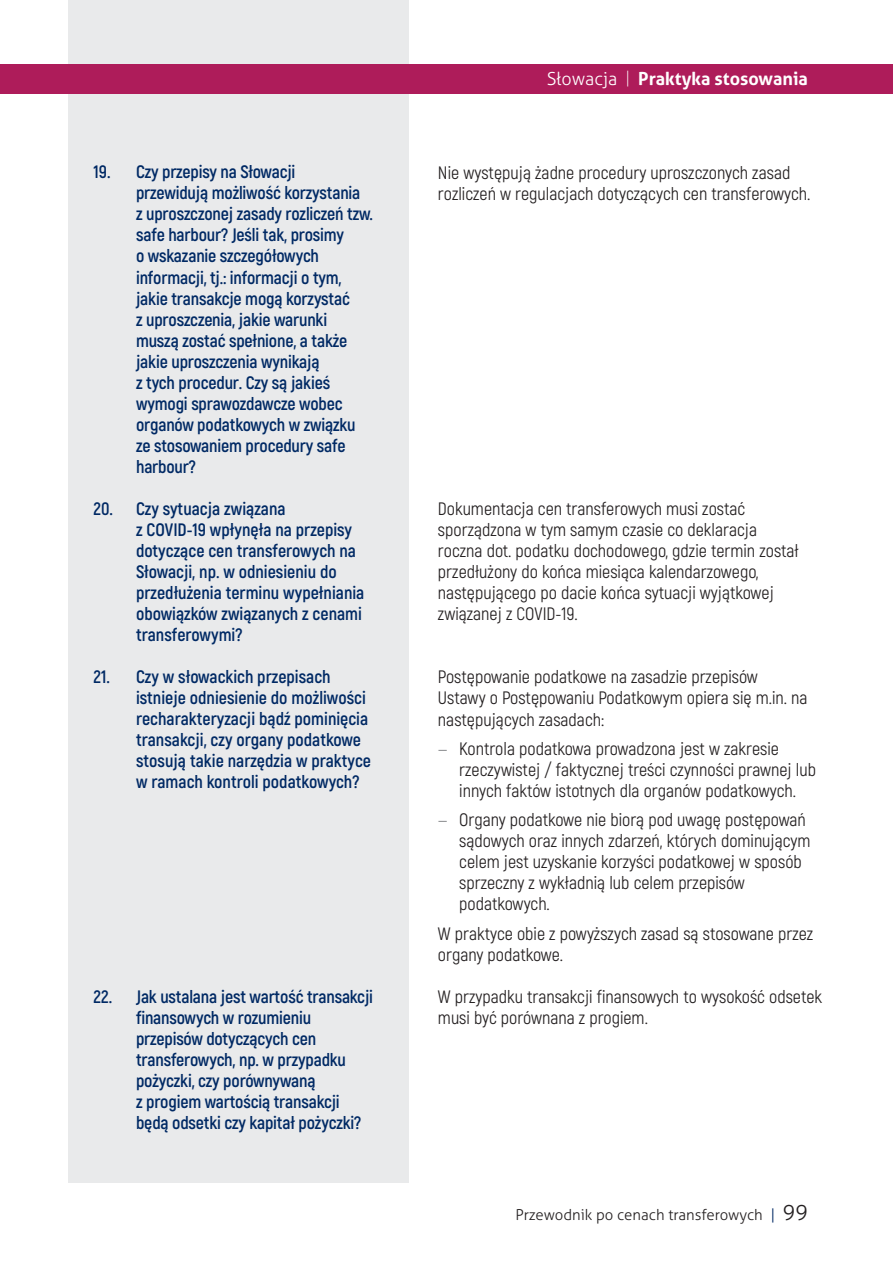
<style>
.page{position:relative;width:893px;height:1263px;background:#fff}
.page>*{position:absolute;margin:0;border:0;box-sizing:border-box;transform-origin:0 0}
.pytania_Q_A{font:700 18px/21px "Akrobat";letter-spacing:-.01em;color:#002964}
.TekstProfil{font:18px/21px "Akrobat";color:#231f20}
.t1{font:700 18px "Aller";color:#fff}
.t2{font:300 15px "Aller";color:#231f20}
.s1{font-weight:300}
.s2{font-family:"Akrobat";font-weight:300}
.s3{color:#8a8c8f}
.s4{color:#002964}
.s5{font-size:21px}
</style>
<div class="page">
<div style="left:68px;top:0;width:340px;height:1183px;background:#e9eaeb"></div>
<div style="left:0;top:64px;width:893px;height:29px;background:#ae1c5a"></div>
<p class="t1" style="left:547px;top:67px;width:263px"><span class="s1">Słowacja</span> <span class="s2">|</span> Praktyka stosowania</p>
<p class="pytania_Q_A" style="left:94px;top:162px;width:19px">19.</p>
<p class="pytania_Q_A" style="left:136px;top:162px;width:238px">Czy przepisy na Słowacji<br>przewidują możliwość korzystania<br>z uproszczonej zasady rozliczeń tzw. safe harbour? Jeśli tak, prosimy<br>o wskazanie szczegółowych informacji, tj.: informacji o tym, jakie transakcje mogą korzystać<br>z uproszczenia, jakie warunki muszą zostać spełnione, a także jakie uproszczenia wynikają<br>z tych procedur. Czy są jakieś wymogi sprawozdawcze wobec organów podatkowych w związku ze stosowaniem procedury safe harbour?</p>
<p class="TekstProfil" style="left:438px;top:162px;width:374px">Nie występują żadne procedury uproszczonych zasad rozliczeń w regulacjach dotyczących cen transferowych.</p>
<p class="pytania_Q_A" style="left:94px;top:498px;width:21px">20.</p>
<p class="pytania_Q_A" style="left:136px;top:498px;width:230px">Czy sytuacja związana<br>z COVID-19 wpłynęła na przepisy dotyczące cen transferowych na<br>Słowacji, np. w odniesieniu do przedłużenia terminu wypełniania obowiązków związanych z cenami transferowymi?</p>
<p class="TekstProfil" style="left:438px;top:498px;width:362px">Dokumentacja cen transferowych musi zostać sporządzona w tym samym czasie co deklaracja roczna dot. podatku dochodowego, gdzie termin został przedłużony do końca miesiąca kalendarzowego, następującego po dacie końca sytuacji wyjątkowej związanej z COVID-19.</p>
<p class="pytania_Q_A" style="left:94px;top:666px;width:18px">21.</p>
<p class="pytania_Q_A" style="left:136px;top:666px;width:237px">Czy w słowackich przepisach istnieje odniesienie do możliwości recharakteryzacji bądź pominięcia transakcji, czy organy podatkowe stosują takie narzędzia w praktyce w ramach kontroli podatkowych?</p>
<p class="TekstProfil" style="left:438px;top:667px;width:371px">Postępowanie podatkowe na zasadzie przepisów<br>Ustawy o Postępowaniu Podatkowym opiera się m.in. na następujących zasadach:</p>
<p class="TekstProfil" style="left:459px;top:738px;width:358px;text-indent:-21px"><span class="s3">—</span> Kontrola podatkowa prowadzona jest w zakresie rzeczywistej / faktycznej treści czynności prawnej lub innych faktów istotnych dla organów podatkowych.</p>
<p class="TekstProfil" style="left:459px;top:809px;width:353px;text-indent:-21px"><span class="s3">—</span> Organy podatkowe nie biorą pod uwagę postępowań sądowych oraz innych zdarzeń, których dominującym celem jest uzyskanie korzyści podatkowej w sposób sprzeczny z wykładnią lub celem przepisów podatkowych.</p>
<p class="TekstProfil" style="left:438px;top:923px;width:377px">W praktyce obie z powyższych zasad są stosowane przez organy podatkowe.</p>
<p class="pytania_Q_A" style="left:94px;top:986px;width:20px">22.</p>
<p class="pytania_Q_A" style="left:136px;top:986px;width:239px">Jak ustalana jest wartość transakcji finansowych w rozumieniu przepisów dotyczących cen transferowych, np. w przypadku pożyczki, czy porównywaną<br>z progiem wartością transakcji będą odsetki czy kapitał pożyczki?</p>
<p class="TekstProfil" style="left:438px;top:986px;width:386px">W przypadku transakcji finansowych to wysokość odsetek musi być porównana z progiem.</p>
<p class="t2" style="left:515px;top:1206px;width:294px">Przewodnik po cenach transferowych <span class="s4">|</span> <span class="s5">99</span></p>
</div>
